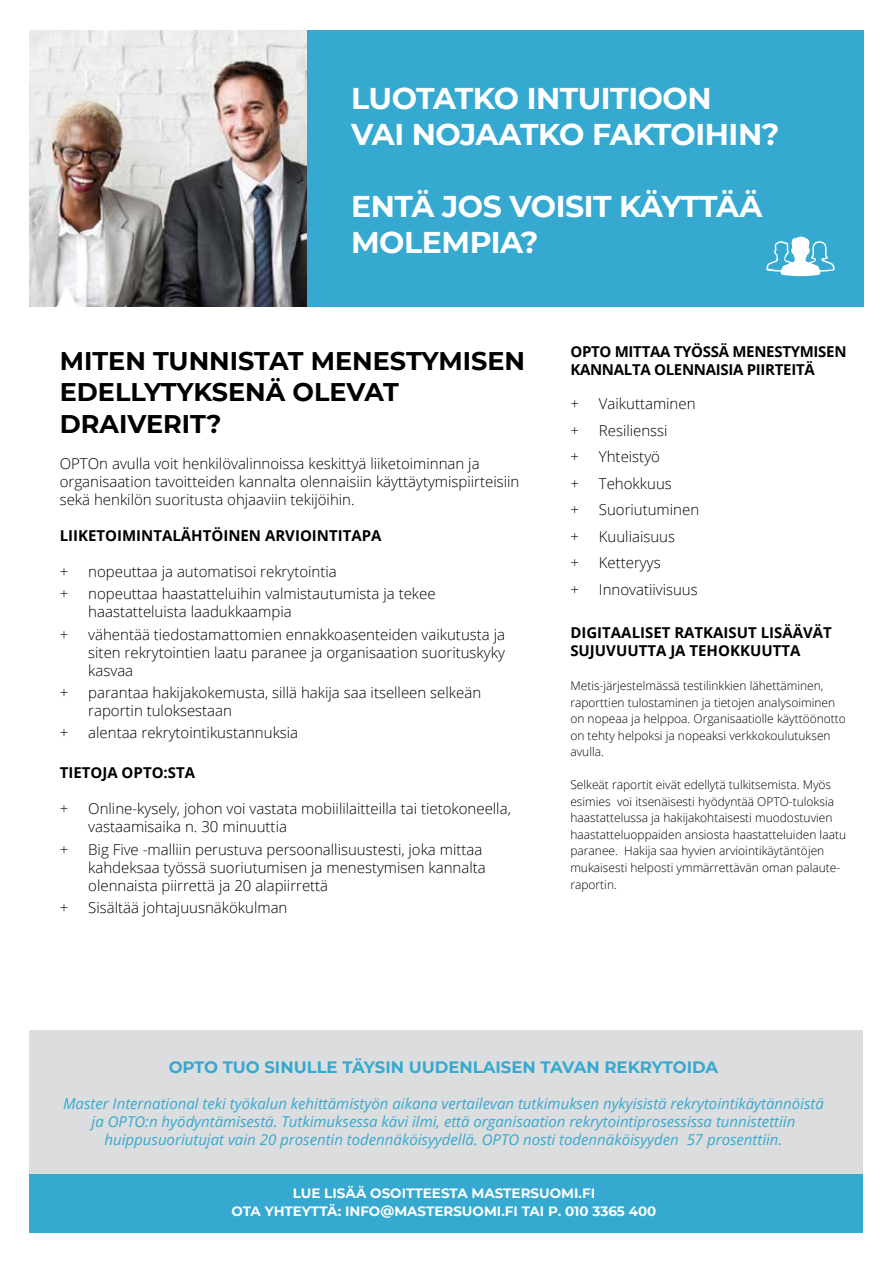
<style>
.page{position:relative;width:893px;height:1263px;background:#fff}
.page>*{position:absolute;margin:0;border:0;box-sizing:border-box;transform-origin:0 0}
.t1{font:700 30px/36px "Montserrat";letter-spacing:-.015em;color:#fff}
.t2{font:700 25.5px/31.5px "Montserrat";color:#000}
.t3{font:700 16.5px "Montserrat";color:#36a9d0}
.t4{font:300 15px/18px "Open Sans";color:#000}
.t5{font:italic 15px/18px "Open Sans";color:#36a9d0;text-align:center}
.t6{font:700 15px/18px "Open Sans";color:#000}
.t7{font:700 15px/18px "Open Sans";letter-spacing:-.02em;color:#000}
.t8{font:700 13.5px/18px "Montserrat";color:#fff;text-align:center}
.t9{font:300 12px/16.5px "Open Sans";color:#000}
</style>
<div class="page">
<div style="left:30px;top:1173px;width:833px;height:60px;background:#36a9d0"></div>
<div style="left:306px;top:30px;width:557px;height:276px;background:#36a9d0"></div>
<img style="left:30px;top:30px;width:276px;height:276px">
<div style="left:30px;top:1030px;width:833px;height:143px;background:#dcddde"></div>
<svg style="left:766px;top:237px;width:69px;height:39px"></svg>
<h1 class="t1" style="left:351px;top:79px;width:430px">LUOTATKO INTUITIOON<br>VAI NOJAATKO FAKTOIHIN?</h1>
<h1 class="t1" style="left:351px;top:187px;width:413px">ENTÄ JOS VOISIT KÄYTTÄÄ<br>MOLEMPIA?</h1>
<h2 class="t2" style="left:60px;top:344px;width:467px">MITEN TUNNISTAT MENESTYMISEN<br>EDELLYTYKSENÄ OLEVAT<br>DRAIVERIT?</h2>
<p class="t4" style="left:60px;top:454px;width:461px">OPTOn avulla voit henkilövalinnoissa keskittyä liiketoiminnan ja organisaation tavoitteiden kannalta olennaisiin käyttäytymispiirteisiin sekä henkilön suoritusta ohjaaviin tekijöihin.</p>
<p class="t6" style="left:60px;top:526px;width:323px">LIIKETOIMINTALÄHTÖINEN ARVIOINTITAPA</p>
<p class="t4" style="left:60px;top:562px;width:10px">+</p>
<p class="t4" style="left:88px;top:562px;width:250px">nopeuttaa ja automatisoi rekrytointia</p>
<p class="t4" style="left:60px;top:584px;width:10px">+</p>
<p class="t4" style="left:88px;top:584px;width:349px">nopeuttaa haastatteluihin valmistautumista ja tekee haastatteluista laadukkaampia</p>
<p class="t4" style="left:60px;top:625px;width:10px">+</p>
<p class="t4" style="left:88px;top:625px;width:418px;text-align:justify">vähentää tiedostamattomien ennakkoasenteiden vaikutusta ja siten rekrytointien laatu paranee ja organisaation suorituskyky kasvaa</p>
<p class="t4" style="left:60px;top:683px;width:10px">+</p>
<p class="t4" style="left:88px;top:683px;width:394px">parantaa hakijakokemusta, sillä hakija saa itselleen selkeän raportin tuloksestaan</p>
<p class="t4" style="left:60px;top:723px;width:10px">+</p>
<p class="t4" style="left:88px;top:723px;width:211px">alentaa rekrytointikustannuksia</p>
<p class="t6" style="left:60px;top:763px;width:137px">TIETOJA OPTO:STA</p>
<p class="t4" style="left:60px;top:799px;width:10px">+</p>
<p class="t4" style="left:88px;top:799px;width:424px">Online-kysely, johon voi vastata mobiililaitteilla tai tietokoneella, vastaamisaika n. 30 minuuttia</p>
<p class="t4" style="left:60px;top:840px;width:10px">+</p>
<p class="t4" style="left:88px;top:840px;width:399px">Big Five -malliin perustuva persoonallisuustesti, joka mittaa kahdeksaa työssä suoriutumisen ja menestymisen kannalta olennaista piirrettä ja 20 alapiirrettä</p>
<p class="t4" style="left:60px;top:898px;width:10px">+</p>
<p class="t4" style="left:88px;top:898px;width:201px">Sisältää johtajuusnäkökulman</p>
<p class="t7" style="left:570px;top:342px;width:278px">OPTO MITTAA TYÖSSÄ MENESTYMISEN<br>KANNALTA OLENNAISIA PIIRTEITÄ</p>
<p class="t4" style="left:570px;top:394px;width:10px">+</p>
<p class="t4" style="left:599px;top:394px;width:98px">Vaikuttaminen</p>
<p class="t4" style="left:570px;top:421px;width:10px">+</p>
<p class="t4" style="left:599px;top:421px;width:70px">Resilienssi</p>
<p class="t4" style="left:570px;top:447px;width:10px">+</p>
<p class="t4" style="left:599px;top:447px;width:63px">Yhteistyö</p>
<p class="t4" style="left:570px;top:474px;width:10px">+</p>
<p class="t4" style="left:599px;top:474px;width:74px">Tehokkuus</p>
<p class="t4" style="left:570px;top:500px;width:10px">+</p>
<p class="t4" style="left:599px;top:500px;width:102px">Suoriutuminen</p>
<p class="t4" style="left:570px;top:527px;width:10px">+</p>
<p class="t4" style="left:599px;top:527px;width:78px">Kuuliaisuus</p>
<p class="t4" style="left:570px;top:553px;width:10px">+</p>
<p class="t4" style="left:599px;top:553px;width:63px">Ketteryys</p>
<p class="t4" style="left:570px;top:580px;width:10px">+</p>
<p class="t4" style="left:599px;top:580px;width:100px">Innovatiivisuus</p>
<p class="t6" style="left:570px;top:623px;width:263px">DIGITAALISET RATKAISUT LISÄÄVÄT<br>SUJUVUUTTA JA TEHOKKUUTTA</p>
<p class="t9" style="left:570px;top:677px;width:277px">Metis-järjestelmässä testilinkkien lähettäminen, raporttien tulostaminen ja tietojen analysoiminen on nopeaa ja helppoa. Organisaatiolle käyttöönotto on tehty helpoksi ja nopeaksi verkkokoulutuksen avulla.</p>
<p class="t9" style="left:570px;top:776px;width:277px">Selkeät raportit eivät edellytä tulkitsemista. Myös esimies voi itsenäisesti hyödyntää OPTO-tuloksia haastattelussa ja hakijakohtaisesti muodostuvien haastatteluoppaiden ansiosta haastatteluiden laatu paranee. Hakija saa hyvien arviointikäytäntöjen mukaisesti helposti ymmärrettävän oman palaute&shy;raportin.</p>
<p class="t3" style="left:169px;top:1055px;width:551px">OPTO TUO SINULLE TÄYSIN UUDENLAISEN TAVAN REKRYTOIDA</p>
<p class="t5" style="left:63px;top:1094px;width:762px">Master International teki työkalun kehittämistyön aikana vertailevan tutkimuksen nykyisistä rekrytointikäytännöistä ja OPTO:n hyödyntämisestä. Tutkimuksessa kävi ilmi, että organisaation rekrytointiprosessissa tunnistettiin huippusuoriutujat vain 20 prosentin todennäköisyydellä. OPTO nosti todennäköisyyden 57 prosenttiin.</p>
<p class="t8" style="left:231px;top:1183px;width:427px">LUE LISÄÄ OSOITTEESTA MASTERSUOMI.FI<br>OTA YHTEYTTÄ: INFO@MASTERSUOMI.FI TAI P. 010 3365 400</p>
</div>
